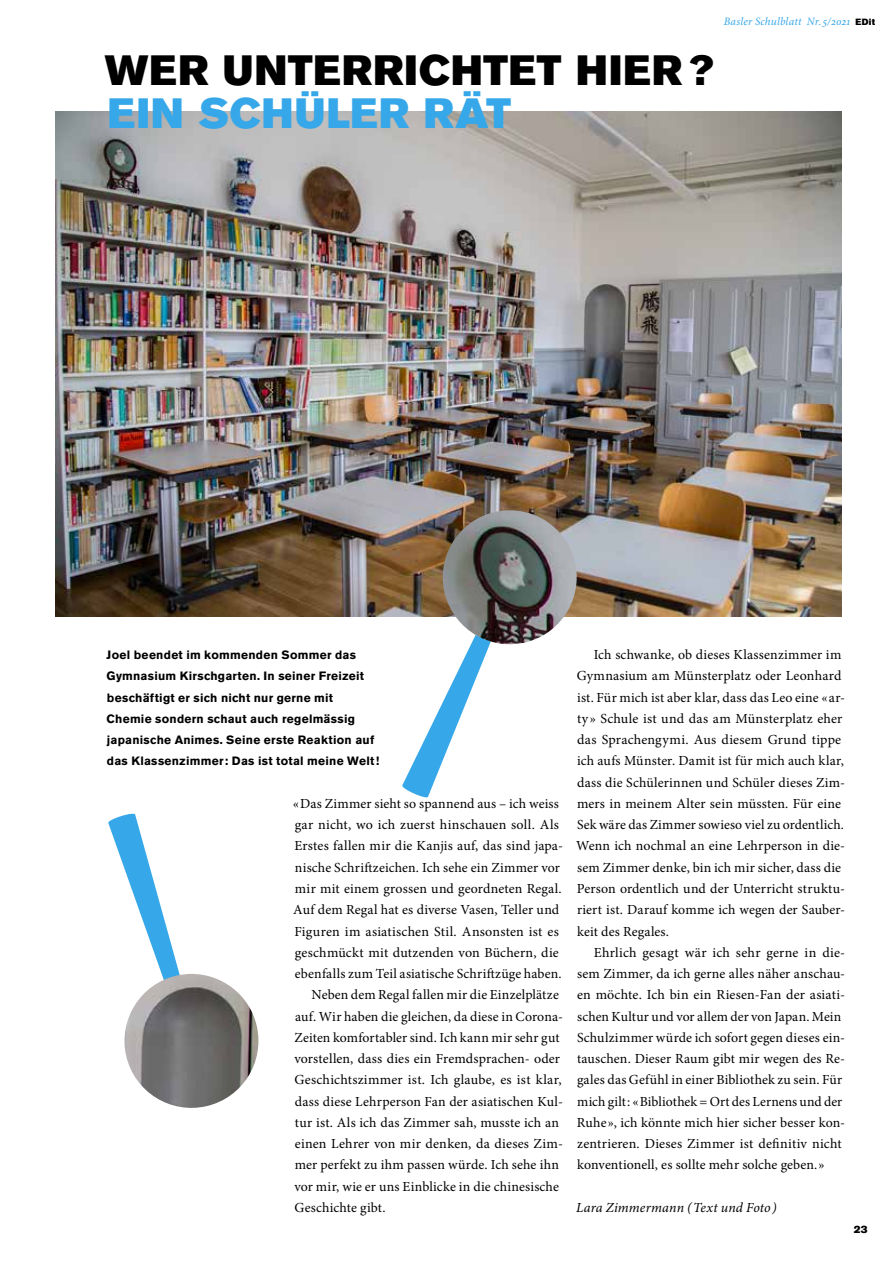
<style>
.page{position:relative;width:893px;height:1263px;background:#fff}
.page>*{position:absolute;margin:0;border:0;box-sizing:border-box;transform-origin:0 0}
.t1{font:42px "Akzidenz Grotesk BE Super";letter-spacing:.03em;color:#000}
.t2{font:42px "Akzidenz Grotesk BE Super";letter-spacing:.035em;color:#36a7e9}
.t3{font:13.8px/21.3px "Minion Pro";letter-spacing:.01em;color:#000}
.t4{font:italic 13.8px "Minion Pro";letter-spacing:.01em;color:#000}
.t5{font:700 12px/21.3px "Akzidenz Grotesk BE";letter-spacing:.02em;color:#000}
.t6{font:italic 11.25px "Minion Pro";letter-spacing:.015em;color:#36a7e9}
.t7{font:10.5px "Akzidenz Grotesk BE Super";color:#000}
.s1{font-family:"Akzidenz Grotesk BE Super";font-style:normal;font-size:9px;color:#000}
</style>
<div class="page">
<svg style="left:108px;top:813px;width:72px;height:161px"></svg>
<img style="left:55px;top:112px;width:787px;height:505px">
<svg style="left:402px;top:654px;width:84px;height:144px"></svg>
<img style="left:433px;top:510px;width:153px;height:144px">
<img style="left:124px;top:974px;width:135px;height:134px">
<p class="t6" style="left:724px;top:14px;width:153px">Basler Schulblatt Nr.5/2021 <span class="s1">EDit</span></p>
<h1 class="t1" style="left:105px;top:46px;width:610px">WER UNTERRICHTET HIER ?</h1>
<h1 class="t2" style="left:108px;top:88px;width:405px">EIN SCHÜLER RÄT</h1>
<p class="t5" style="left:107px;top:644px;width:274px">Joel beendet im kommenden Sommer das Gymnasium Kirschgarten. In seiner Freizeit beschäftigt er sich nicht nur gerne mit Chemie sondern schaut auch regelmässig japanische Animes. Seine erste Reaktion auf das Klassenzimmer : Das ist total meine Welt !</p>
<p class="t3" style="left:293px;top:793px;width:268px">« Das Zimmer sieht so spannend aus – ich weiss</p>
<p class="t3" style="left:295px;top:814px;width:266px">gar nicht, wo ich zuerst hinschauen soll. Als</p>
<p class="t3" style="left:294px;top:835px;width:270px">Erstes fallen mir die Kanjis auf, das sind japa-</p>
<p class="t3" style="left:295px;top:857px;width:267px">nische Schriftzeichen. Ich sehe ein Zimmer vor</p>
<p class="t3" style="left:295px;top:878px;width:268px">mir mit einem grossen und geordneten Regal.</p>
<p class="t3" style="left:293px;top:899px;width:267px">Auf dem Regal hat es diverse Vasen, Teller und</p>
<p class="t3" style="left:295px;top:920px;width:266px">Figuren im asiatischen Stil. Ansonsten ist es</p>
<p class="t3" style="left:295px;top:942px;width:266px">geschmückt mit dutzenden von Büchern, die</p>
<p class="t3" style="left:295px;top:963px;width:268px">ebenfalls zum Teil asiatische Schriftzüge haben.</p>
<p class="t3" style="left:311px;top:984px;width:249px">Neben dem Regal fallen mir die Einzelplätze</p>
<p class="t3" style="left:295px;top:1005px;width:269px">auf. Wir haben die gleichen, da diese in Corona-</p>
<p class="t3" style="left:294px;top:1027px;width:266px">Zeiten komfortabler sind. Ich kann mir sehr gut</p>
<p class="t3" style="left:294px;top:1048px;width:267px">vorstellen, dass dies ein Fremdsprachen- oder</p>
<p class="t3" style="left:294px;top:1069px;width:269px">Geschichtszimmer ist. Ich glaube, es ist klar,</p>
<p class="t3" style="left:295px;top:1091px;width:270px">dass diese Lehrperson Fan der asiatischen Kul-</p>
<p class="t3" style="left:295px;top:1112px;width:266px">tur ist. Als ich das Zimmer sah, musste ich an</p>
<p class="t3" style="left:295px;top:1133px;width:270px">einen Lehrer von mir denken, da dieses Zim-</p>
<p class="t3" style="left:295px;top:1154px;width:266px">mer perfekt zu ihm passen würde. Ich sehe ihn</p>
<p class="t3" style="left:294px;top:1176px;width:266px">vor mir, wie er uns Einblicke in die chinesische</p>
<p class="t3" style="left:294px;top:1197px;width:93px">Geschichte gibt.</p>
<p class="t3" style="left:576px;top:644px;width:271px;text-indent:18px">Ich schwanke, ob dieses Klassenzimmer im Gymnasium am Münsterplatz oder Leonhard ist. Für mich ist aber klar, dass das Leo eine « ar&shy;ty » Schule ist und das am Münsterplatz eher das Sprachengymi. Aus diesem Grund tippe ich aufs Münster. Damit ist für mich auch klar, dass die Schülerinnen und Schüler dieses Zim&shy;mers in meinem Alter sein müssten. Für eine Sek wäre das Zimmer sowieso viel zu ordentlich.<br>Wenn ich nochmal an eine Lehrperson in die&shy;sem Zimmer denke, bin ich mir sicher, dass die Person ordentlich und der Unterricht struktu&shy;riert ist. Darauf komme ich wegen der Sauber&shy;keit des Regales.</p>
<p class="t3" style="left:577px;top:942px;width:270px;text-indent:17px">Ehrlich gesagt wär ich sehr gerne in die&shy;sem Zimmer, da ich gerne alles näher anschau&shy;en möchte. Ich bin ein Riesen-Fan der asiati&shy;schen Kultur und vor allem der von Japan. Mein Schulzimmer würde ich sofort gegen dieses ein&shy;tauschen. Dieser Raum gibt mir wegen des Re&shy;gales das Gefühl in einer Bibliothek zu sein. Für mich gilt : « Bibliothek = Ort des Lernens und der Ruhe », ich könnte mich hier sicher besser kon&shy;zentrieren. Dieses Zimmer ist definitiv nicht konventionell, es sollte mehr solche geben. »</p>
<p class="t4" style="left:576px;top:1198px;width:202px">Lara Zimmermann ( Text und Foto )</p>
<p class="t7" style="left:854px;top:1223px;width:15px">23</p>
</div>
